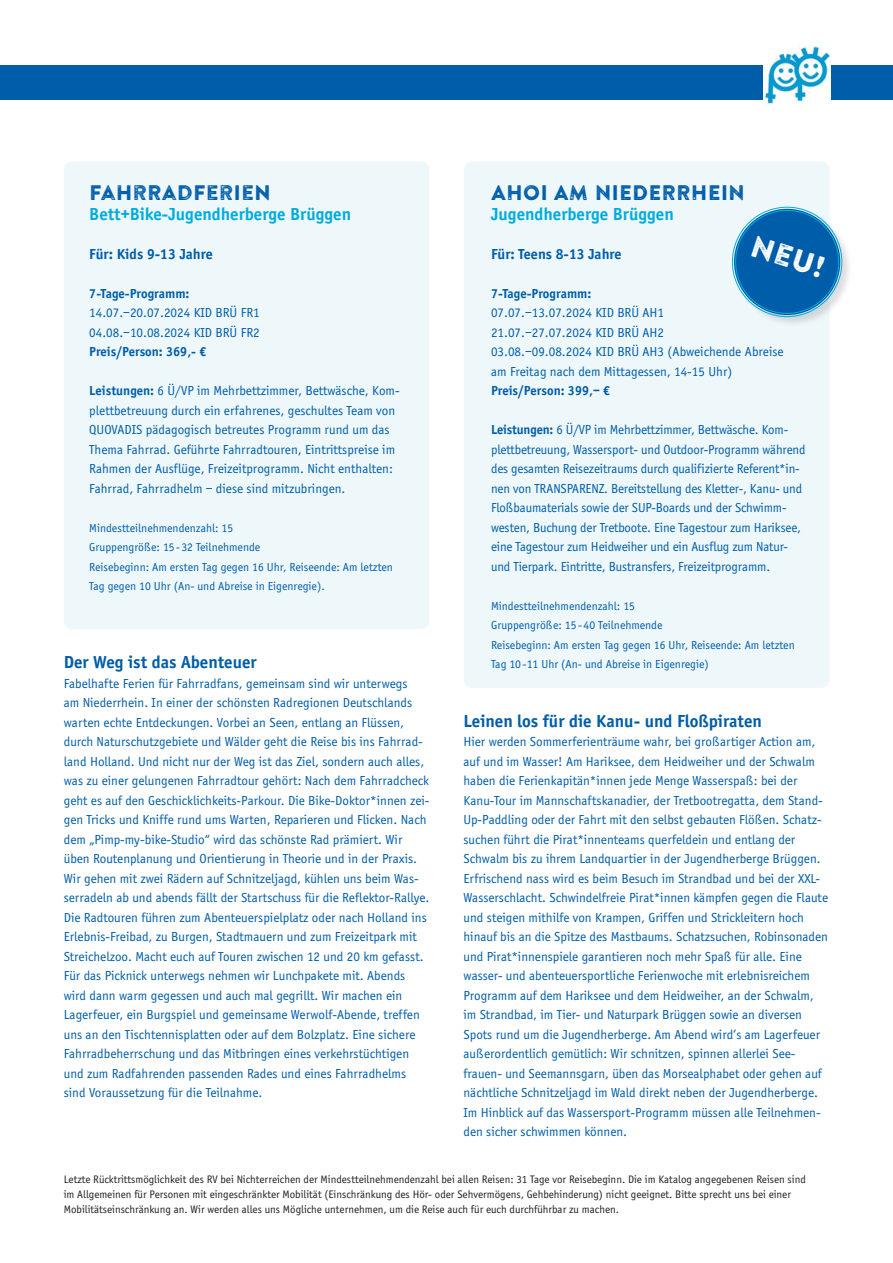
<style>
.page{position:relative;width:893px;height:1263px;background:#fff}
.page>*{position:absolute;margin:0;border:0;box-sizing:border-box;transform-origin:0 0}
.t1{font:30px "Brandon Printed Two";color:#fff}
.t2{font:21px "Brandon Printed Two";color:#005da9}
.t3{font:700 18px "Officina Sans EF";color:#005da9}
.t4{font:700 18px "Officina Sans EF";color:#00acdd}
.t5{font:700 15px "Officina Sans EF";color:#005da9}
.t6{font:13.5px/19.5px "Officina Sans EF";color:#005da9}
.t7{font:700 13.5px "Officina Sans EF";color:#005da9}
.t8{font:12px/19.5px "Officina Sans EF";color:#005da9}
.t9{font:11.25px/15px "Officina Sans EF";color:#231f20}
.s1{font-weight:700}
</style>
<div class="page">
<div style="left:0;top:66px;width:893px;height:34px;background:#005da9"></div>
<img style="left:763px;top:45px;width:67px;height:59px">
<div style="left:64px;top:161px;width:365px;height:468px;background:#eef8fb;border-radius:9px"></div>
<div style="left:464px;top:161px;width:365px;height:527px;background:#eef8fb;border-radius:9px"></div>
<div style="left:733px;top:208px;width:120px;height:120px;background:#231f20;opacity:.15"></div>
<svg style="left:731px;top:206px;width:118px;height:117px"></svg>
<h2 class="t2" style="left:89px;top:180px;width:183px">FAHRRADFERIEN</h2>
<h3 class="t4" style="left:89px;top:203px;width:263px">Bett+Bike-Jugendherberge Brüggen</h3>
<p class="t5" style="left:89px;top:245px;width:125px">Für: Kids 9-13 Jahre</p>
<p class="t7" style="left:89px;top:285px;width:102px">7-Tage-Programm:</p>
<p class="t6" style="left:89px;top:303px;width:172px">14.07.–20.07.2024 KID BRÜ FR1<br>04.08.–10.08.2024 KID BRÜ FR2</p>
<p class="t7" style="left:89px;top:344px;width:119px">Preis/Person: 369,- €</p>
<p class="t6" style="left:89px;top:381px;width:312px"><span class="s1">Leistungen:</span> 6 Ü/VP im Mehrbettzimmer, Bettwäsche, Kom&shy;plettbetreuung durch ein erfahrenes, geschultes Team von QUOVADIS pädagogisch betreutes Programm rund um das Thema Fahrrad. Geführte Fahrradtouren, Eintrittspreise im Rahmen der Ausflüge, Freizeitprogramm. Nicht enthalten:<br>Fahrrad, Fahrradhelm – diese sind mitzubringen.</p>
<p class="t8" style="left:89px;top:518px;width:305px">Mindestteilnehmendenzahl: 15<br>Gruppengröße: 15-32 Teilnehmende<br>Reisebeginn: Am ersten Tag gegen 16 Uhr, Reiseende: Am letzten Tag gegen 10 Uhr (An- und Abreise in Eigenregie).</p>
<h3 class="t3" style="left:64px;top:651px;width:194px">Der Weg ist das Abenteuer</h3>
<p class="t6" style="left:64px;top:674px;width:367px">Fabelhafte Ferien für Fahrradfans, gemeinsam sind wir unterwegs<br>am Niederrhein. In einer der schönsten Radregionen Deutschlands warten echte Entdeckungen. Vorbei an Seen, entlang an Flüssen, durch Naturschutzgebiete und Wälder geht die Reise bis ins Fahrrad&shy;land Holland. Und nicht nur der Weg ist das Ziel, sondern auch alles, was zu einer gelungenen Fahrradtour gehört: Nach dem Fahrradcheck geht es auf den Geschicklichkeits-Parkour. Die Bike-Doktor*innen zei&shy;gen Tricks und Kniffe rund ums Warten, Reparieren und Flicken. Nach dem „Pimp-my-bike-Studio“ wird das schönste Rad prämiert. Wir üben Routenplanung und Orientierung in Theorie und in der Praxis.<br>Wir gehen mit zwei Rädern auf Schnitzeljagd, kühlen uns beim Was&shy;serradeln ab und abends fällt der Startschuss für die Reflektor-Rallye.<br>Die Radtouren führen zum Abenteuerspielplatz oder nach Holland ins Erlebnis-Freibad, zu Burgen, Stadtmauern und zum Freizeitpark mit Streichelzoo. Macht euch auf Touren zwischen 12 und 20 km gefasst.<br>Für das Picknick unterwegs nehmen wir Lunchpakete mit. Abends wird dann warm gegessen und auch mal gegrillt. Wir machen ein Lagerfeuer, ein Burgspiel und gemeinsame Werwolf-Abende, treffen uns an den Tischtennisplatten oder auf dem Bolzplatz. Eine sichere Fahrradbeherrschung und das Mitbringen eines verkehrstüchtigen und zum Radfahrenden passenden Rades und eines Fahrradhelms sind Voraussetzung für die Teilnahme.</p>
<h2 class="t2" style="left:491px;top:180px;width:256px">AHOI AM NIEDERRHEIN</h2>
<h3 class="t4" style="left:491px;top:203px;width:184px">Jugendherberge Brüggen</h3>
<p class="t5" style="left:491px;top:245px;width:132px">Für: Teens 8-13 Jahre</p>
<p class="t7" style="left:491px;top:285px;width:102px">7-Tage-Programm:</p>
<p class="t6" style="left:491px;top:303px;width:294px">07.07.–13.07.2024 KID BRÜ AH1<br>21.07.–27.07.2024 KID BRÜ AH2<br>03.08.–09.08.2024 KID BRÜ AH3 (Abweichende Abreise am Freitag nach dem Mittagessen, 14-15 Uhr)</p>
<p class="t7" style="left:491px;top:383px;width:121px">Preis/Person: 399,– €</p>
<p class="t6" style="left:491px;top:420px;width:316px"><span class="s1">Leistungen:</span> 6 Ü/VP im Mehrbettzimmer, Bettwäsche. Kom&shy;plettbetreuung, Wassersport- und Outdoor-Programm während des gesamten Reisezeitraums durch qualifizierte Referent*in&shy;nen von TRANSPARENZ. Bereitstellung des Kletter-, Kanu- und Floßbaumaterials sowie der SUP-Boards und der Schwimm&shy;westen, Buchung der Tretboote. Eine Tagestour zum Hariksee, eine Tagestour zum Heidweiher und ein Ausflug zum Natur&shy;und Tierpark. Eintritte, Bustransfers, Freizeitprogramm.</p>
<p class="t8" style="left:491px;top:596px;width:305px">Mindestteilnehmendenzahl: 15<br>Gruppengröße: 15 - 40 Teilnehmende<br>Reisebeginn: Am ersten Tag gegen 16 Uhr, Reiseende: Am letzten Tag 10 -11 Uhr (An- und Abreise in Eigenregie)</p>
<h1 class="t1" style="left:757px;top:226px;width:78px;rotate:18deg">NEU!</h1>
<h3 class="t3" style="left:463px;top:710px;width:300px">Leinen los für die Kanu- und Floßpiraten</h3>
<p class="t6" style="left:463px;top:732px;width:366px">Hier werden Sommerferienträume wahr, bei großartiger Action am, auf und im Wasser! Am Hariksee, dem Heidweiher und der Schwalm haben die Ferienkapitän*innen jede Menge Wasserspaß: bei der Kanu-Tour im Mannschaftskanadier, der Tretbootregatta, dem Stand-Up-Paddling oder der Fahrt mit den selbst gebauten Flößen. Schatz&shy;suchen führt die Pirat*innenteams querfeldein und entlang der Schwalm bis zu ihrem Landquartier in der Jugendherberge Brüggen.<br>Erfrischend nass wird es beim Besuch im Strandbad und bei der XXL-Wasserschlacht. Schwindelfreie Pirat*innen kämpfen gegen die Flaute und steigen mithilfe von Krampen, Griffen und Strickleitern hoch hinauf bis an die Spitze des Mastbaums. Schatzsuchen, Robinsonaden und Pirat*innenspiele garantieren noch mehr Spaß für alle. Eine wasser- und abenteuersportliche Ferienwoche mit erlebnisreichem Programm auf dem Hariksee und dem Heidweiher, an der Schwalm, im Strandbad, im Tier- und Naturpark Brüggen sowie an diversen Spots rund um die Jugendherberge. Am Abend wird’s am Lagerfeuer außerordentlich gemütlich: Wir schnitzen, spinnen allerlei See&shy;frauen- und Seemannsgarn, üben das Morsealphabet oder gehen auf nächtliche Schnitzeljagd im Wald direkt neben der Jugendherberge.<br>Im Hinblick auf das Wassersport-Programm müssen alle Teilnehmen&shy;den sicher schwimmen können.</p>
<p class="t9" style="left:64px;top:1172px;width:744px">Letzte Rücktrittsmöglichkeit des RV bei Nichterreichen der Mindestteilnehmendenzahl bei allen Reisen: 31 Tage vor Reisebeginn. Die im Katalog angegebenen Reisen sind im Allgemeinen für Personen mit eingeschränkter Mobilität (Einschränkung des Hör- oder Sehvermögens, Gehbehinderung) nicht geeignet. Bitte sprecht uns bei einer<br>Mobilitätseinschränkung an. Wir werden alles uns Mögliche unternehmen, um die Reise auch für euch durchführbar zu machen.</p>
</div>
